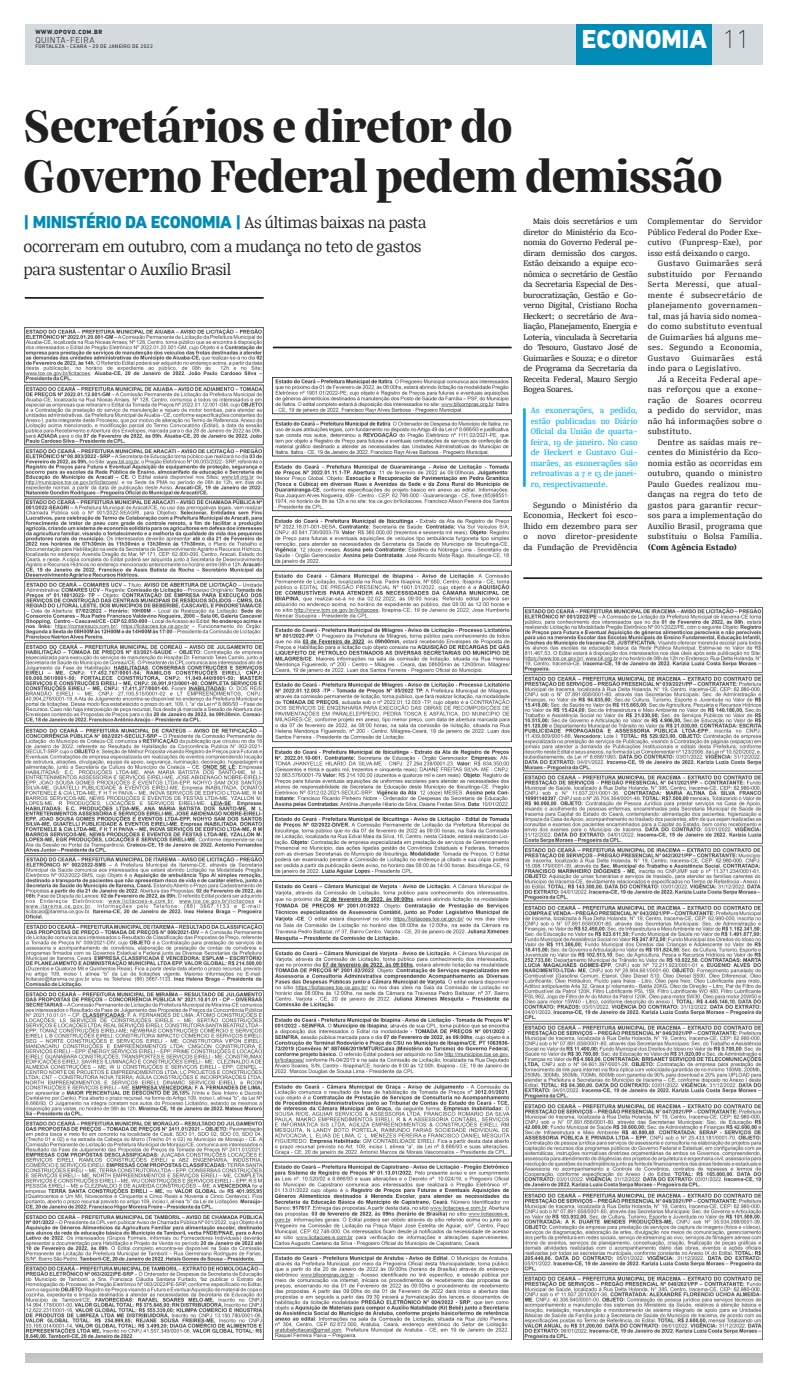
<style>
.page{position:relative;width:787px;height:1389px;background:#fff}
.page>*{position:absolute;margin:0;border:0;box-sizing:border-box;transform-origin:0 0}
.t1{font:700 49px/49.8px "Silva Display";color:#221f1f}
.t2{font:800 26.25px "DIN Next LT Pro";color:#fff}
.t3{font:300 17.5px/23.6px "Silva Text";letter-spacing:-.02em;color:#221f1f}
.t4{font:800 17.5px "DIN Next LT Pro";letter-spacing:-.02em;color:#008cb7}
.t5{font:8.75px/10.5px "Silva Text";letter-spacing:.02em;color:#221f1f;text-align:justify}
.t6{font:8.75px/10.5px "Silva Text";color:#00adef;text-align:justify}
.t7{font:700 8.75px "Silva Text";letter-spacing:.02em;color:#221f1f}
.t8{font:300 8.75px "DIN Next LT Pro";letter-spacing:.06em;color:#221f1f}
.t9{font:700 6.12px "DIN Next LT Pro";letter-spacing:.09em;color:#221f1f}
.t10{font:5.25px "DIN Next LT Pro";letter-spacing:.06em;color:#221f1f}
.s1{font-weight:200;color:#221f1f}
.s2{font-family:"Silva Text";font-weight:300;color:#221f1f}
</style>
<div class="page">
<div style="left:25px;top:25px;width:736px;height:40px;background:#d4dbdf"></div>
<div style="left:25px;top:1358px;width:736px;height:5px;background:#c6c8ca"></div>
<div style="left:25px;top:1353px;width:736px;height:5px;background:#bfc2c4"></div>
<div style="left:576px;top:25px;width:135px;height:40px;background:#008cb7"></div>
<hr style="left:523px;top:577px;width:238px;height:2px;background:#221f1f">
<hr style="left:25px;top:297px;width:238px;height:2px;background:#221f1f">
<hr style="left:273px;top:347px;width:238px;height:1px;background:#221f1f">
<hr style="left:523px;top:408px;width:2px;height:79px;background:#00adef">
<img style="left:273px;top:377px;width:238px;height:963px">
<img style="left:25px;top:328px;width:238px;height:1012px">
<img style="left:523px;top:608px;width:238px;height:732px">
<p class="t9" style="left:35px;top:29px;width:68px">WWW.OPOVO.COM.BR</p>
<p class="t8" style="left:35px;top:34px;width:61px">QUINTA-FEIRA</p>
<p class="t10" style="left:35px;top:43px;width:119px">FORTALEZA - CEARÁ - 20 DE JANEIRO DE 2022</p>
<h2 class="t2" style="left:581px;top:25px;width:170px">ECONOMIA <span class="s1">11</span></h2>
<h1 class="t1" style="left:24px;top:105px;width:700px">Secretários e diretor do<br>Governo Federal pedem demissão</h1>
<h3 class="t4" style="left:24px;top:212px;width:404px">| MINIstérIO dA ECONOMIA | <span class="s2">As últimas baixas na pasta</span></h3>
<h3 class="t3" style="left:24px;top:236px;width:399px">ocorreram em outubro, com a mudança no teto de gastos para sustentar o Auxílio Brasil</h3>
<p class="t5" style="left:523px;top:217px;width:116px;text-indent:10px">Mais dois secretários e um diretor do Ministério da Eco&shy;nomia do Governo Federal pe&shy;diram demissão dos cargos.<br>Estão deixando a equipe eco&shy;nômica o secretário de Gestão da Secretaria Especial de Des&shy;burocratização, Gestão e Go&shy;verno Digital, Cristiano Rocha Heckert; o secretário de Ava&shy;liação, Planejamento, Energia e Loteria, vinculada à Secretaria do Tesouro, Gustavo José de Guimarães e Souza; e o diretor de Programa da Secretaria da Receita Federal, Mauro Sergio Bogea Soares.</p>
<p class="t6" style="left:530px;top:406px;width:108px">As exonerações, a pedido, estão publicadas no Diário Oficial da União de quarta&shy;feira, 19 de janeiro. No caso de Heckert e Gustavo Gui&shy;marães, as exonerações são retroativas a 7 e 13 de janei&shy;ro, respectivamente.</p>
<p class="t5" style="left:523px;top:500px;width:116px;text-indent:10px">Segundo o Ministério da Economia, Heckert foi esco&shy;lhido em dezembro para ser o novo diretor-presidente da Fundação de Previdência</p>
<p class="t5" style="left:647px;top:217px;width:116px">Complementar do Servidor Público Federal do Poder Exe&shy;cutivo (Funpresp-Exe), por isso está deixando o cargo.</p>
<p class="t5" style="left:647px;top:259px;width:116px;text-indent:10px">Gustavo Guimarães será substituído por Fernando Serta Meressi, que atual&shy;mente é subsecretário de planejamento governamen&shy;tal, mas já havia sido nomea&shy;do como substituto eventual de Guimarães há alguns me&shy;ses. Segundo a Economia, Gustavo</p>
<p class="t5" style="left:691px;top:353px;width:44px">Guimarães</p>
<p class="t5" style="left:745px;top:353px;width:18px">está</p>
<p class="t5" style="left:647px;top:364px;width:95px">indo para o Legislativo.</p>
<p class="t5" style="left:657px;top:374px;width:106px">Já a Receita Federal ape-</p>
<p class="t5" style="left:647px;top:385px;width:116px">nas reforçou que a exone-</p>
<p class="t5" style="left:647px;top:395px;width:116px">ração de Soares ocorreu</p>
<p class="t5" style="left:647px;top:406px;width:116px">a pedido do servidor, mas</p>
<p class="t5" style="left:647px;top:416px;width:116px">não há informações sobre o</p>
<p class="t5" style="left:647px;top:427px;width:45px">substituto.</p>
<p class="t5" style="left:657px;top:437px;width:106px">Dentre as saídas mais re-</p>
<p class="t5" style="left:647px;top:448px;width:116px">centes do Ministério da Eco-</p>
<p class="t5" style="left:647px;top:458px;width:116px">nomia estão as ocorridas em</p>
<p class="t5" style="left:647px;top:469px;width:116px">outubro, quando o ministro</p>
<p class="t5" style="left:647px;top:479px;width:116px">Paulo Guedes realizou mu-</p>
<p class="t5" style="left:647px;top:490px;width:116px">danças na regra do teto de</p>
<p class="t5" style="left:647px;top:500px;width:116px">gastos para garantir recur-</p>
<p class="t5" style="left:647px;top:511px;width:116px">sos para a implementação do</p>
<p class="t5" style="left:647px;top:521px;width:116px">Auxílio Brasil, programa que</p>
<p class="t5" style="left:647px;top:532px;width:116px">substituiu o Bolsa Família.</p>
<p class="t7" style="left:647px;top:543px;width:91px">(Com Agência Estado)</p>
</div>
